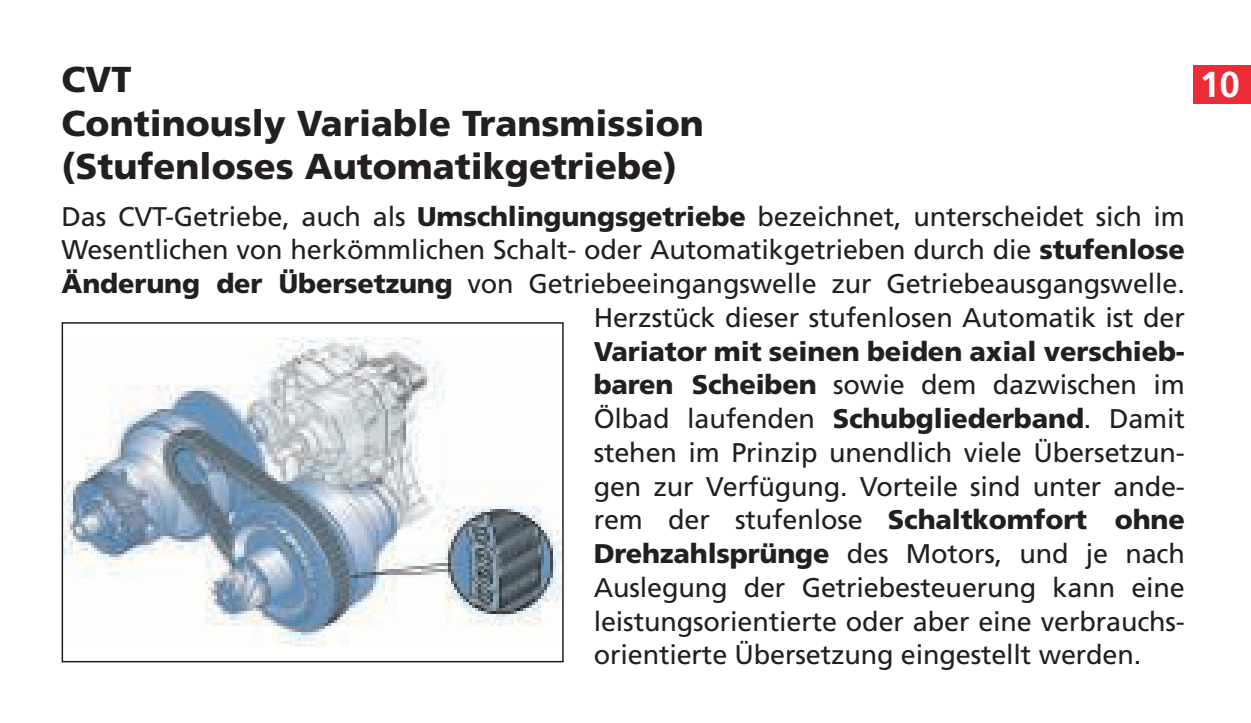
<style>
.page{position:relative;width:1251px;height:723px;background:#fff}
.page>*{position:absolute;margin:0;border:0;box-sizing:border-box;transform-origin:0 0}
.t1{font:900 36px/43.5px "Frutiger";color:#231f20}
.t2{font:700 36px "Frutiger";color:#fff}
.t3{font:27px "Frutiger";letter-spacing:-.005em;color:#231f20}
.t4{font:900 27px "Frutiger";letter-spacing:-.005em;color:#231f20}
.s1{font-weight:900}
.s2{font-weight:400}
</style>
<div class="page">
<div style="left:1193px;top:65px;width:57px;height:38px;background:#ee2c36"></div>
<img style="left:65px;top:337px;width:495px;height:310px">
<div style="left:62px;top:322px;width:501px;height:340px;border:2px solid #231f20"></div>
<p class="t1" style="left:62px;top:61px;width:643px">CVT<br>Continously Variable Transmission (Stufenloses Automatikgetriebe)</p>
<p class="t3" style="left:62px;top:205px;width:1124px">Das CVT-Getriebe, auch als <span class="s1">Umschlingungsgetriebe</span> bezeichnet, unterscheidet sich im</p>
<p class="t3" style="left:62px;top:239px;width:1124px">Wesentlichen von herkömmlichen Schalt- oder Automatikgetrieben durch die <span class="s1">stufenlose</span></p>
<p class="t3" style="left:62px;top:273px;width:1124px"><span class="s1">Änderung der Übersetzung</span> von Getriebeeingangswelle zur Getriebeausgangswelle.</p>
<p class="t3" style="left:593px;top:307px;width:592px">Herzstück dieser stufenlosen Automatik ist der</p>
<p class="t4" style="left:593px;top:340px;width:592px">Variator mit seinen beiden axial verschieb-</p>
<p class="t3" style="left:593px;top:374px;width:592px"><span class="s1">baren Scheiben</span> sowie dem dazwischen im</p>
<p class="t3" style="left:593px;top:408px;width:592px">Ölbad laufenden <span class="s1">Schubgliederband</span>. Damit</p>
<p class="t3" style="left:593px;top:442px;width:592px">stehen im Prinzip unendlich viele Übersetzun-</p>
<p class="t3" style="left:593px;top:475px;width:592px">gen zur Verfügung. Vorteile sind unter ande-</p>
<p class="t4" style="left:593px;top:509px;width:592px"><span class="s2">rem der stufenlose</span> Schaltkomfort ohne</p>
<p class="t3" style="left:593px;top:543px;width:592px"><span class="s1">Drehzahlsprünge</span> des Motors, und je nach</p>
<p class="t3" style="left:593px;top:577px;width:592px">Auslegung der Getriebesteuerung kann eine</p>
<p class="t3" style="left:593px;top:610px;width:592px">leistungsorientierte oder aber eine verbrauchs-</p>
<p class="t3" style="left:593px;top:644px;width:549px">orientierte Übersetzung eingestellt werden.</p>
<p class="t2" style="left:1199px;top:70px;width:42px">10</p>
</div>
